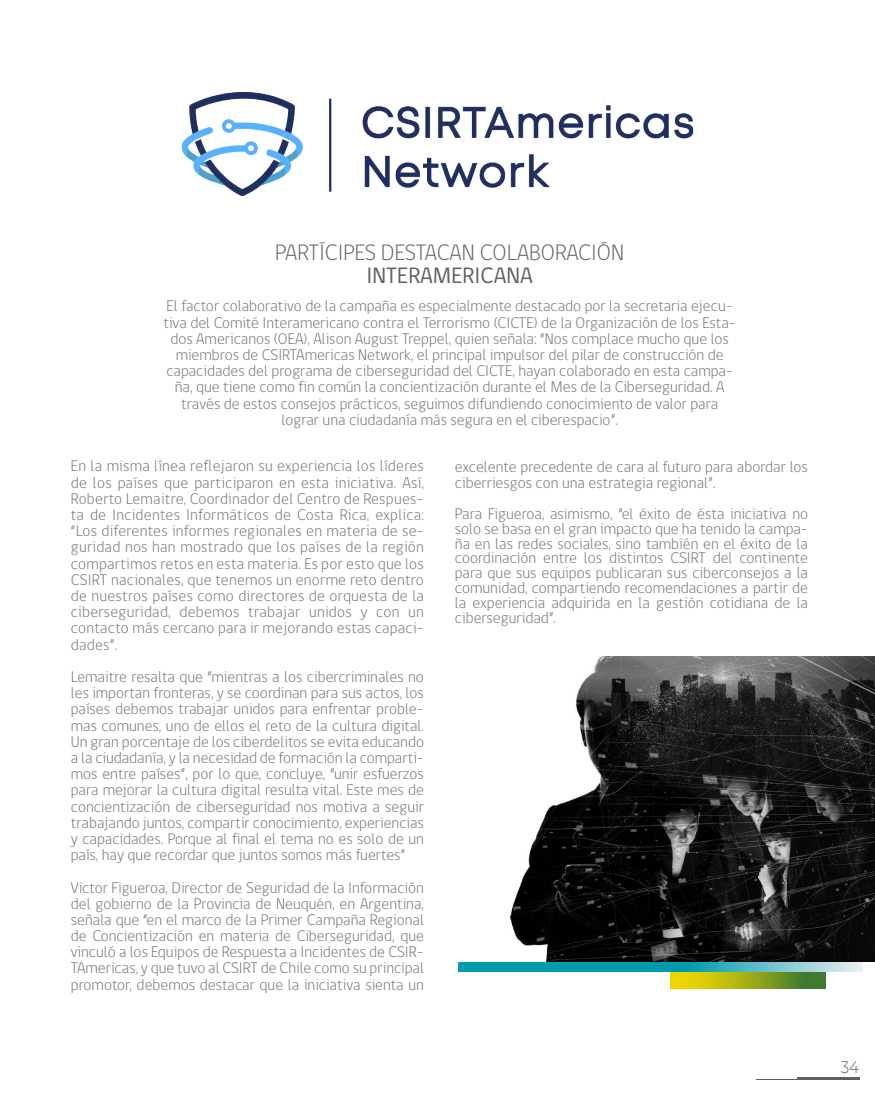
<style>
.page{position:relative;width:875px;height:1094px;background:#fff}
.page>*{position:absolute;margin:0;border:0;box-sizing:border-box;transform-origin:0 0}
.t1{font:300 22.84px "gob CL";color:#606060}
.t2{font:22.84px "gob CL";color:#606060}
.t3{font:300 15.75px/16.2px "gob CL";color:#6c6c6c;text-align:justify}
</style>
<div class="page">
<img style="left:181px;top:92px;width:513px;height:104px">
<hr style="left:797px;top:1077px;width:63px;height:3px;background:#606060">
<hr style="left:757px;top:1079px;width:103px;height:1px;background:#606060">
<svg style="left:671px;top:972px;width:155px;height:16px;background:#98a917"></svg>
<svg style="left:459px;top:961px;width:403px;height:11px;background:#34a3b1"></svg>
<img style="left:510px;top:657px;width:365px;height:304px">
<h1 class="t1" style="left:275px;top:236px;width:350px">PARTÍCIPES DESTACAN COLABORACIÓN</h1>
<h1 class="t2" style="left:366px;top:260px;width:168px">INTERAMERICANA</h1>
<p class="t3" style="left:163px;top:298px;width:574px;text-align:center">El factor colaborativo de la campaña es especialmente destacado por la secretaria ejecu&shy;tiva del Comité Interamericano contra el Terrorismo (CICTE) de la Organización de los Esta&shy;dos Americanos (OEA), Alison August Treppel, quien señala: “Nos complace mucho que los miembros de CSIRTAmericas Network, el principal impulsor del pilar de construcción de capacidades del programa de ciberseguridad del CICTE, hayan colaborado en esta campa&shy;ña, que tiene como fin común la concientización durante el Mes de la Ciberseguridad. A través de estos consejos prácticos, seguimos difundiendo conocimiento de valor para lograr una ciudadanía más segura en el ciberespacio”.</p>
<p class="t3" style="left:71px;top:458px;width:355px">En la misma línea reflejaron su experiencia los líderes de los países que participaron en esta iniciativa. Así, Roberto Lemaitre, Coordinador del Centro de Respues&shy;ta de Incidentes Informáticos de Costa Rica, explica: “Los diferentes informes regionales en materia de se&shy;guridad nos han mostrado que los países de la región compartimos retos en esta materia. Es por esto que los CSIRT nacionales, que tenemos un enorme reto dentro de nuestros países como directores de orquesta de la ciberseguridad, debemos trabajar unidos y con un contacto más cercano para ir mejorando estas capaci&shy;dades”.</p>
<p class="t3" style="left:71px;top:669px;width:355px">Lemaitre resalta que “mientras a los cibercriminales no les importan fronteras, y se coordinan para sus actos, los países debemos trabajar unidos para enfrentar proble&shy;mas comunes, uno de ellos el reto de la cultura digital.<br>Un gran porcentaje de los ciberdelitos se evita educando a la ciudadanía, y la necesidad de formación la comparti&shy;mos entre países”, por lo que, concluye, “unir esfuerzos para mejorar la cultura digital resulta vital. Este mes de concientización de ciberseguridad nos motiva a seguir trabajando juntos, compartir conocimiento, experiencias y capacidades. Porque al final el tema no es solo de un país, hay que recordar que juntos somos más fuertes”</p>
<p class="t3" style="left:71px;top:879px;width:355px">Victor Figueroa, Director de Seguridad de la Información del gobierno de la Provincia de Neuquén, en Argentina, señala que “en el marco de la Primer Campaña Regional de Concientización en materia de Ciberseguridad, que vinculó a los Equipos de Respuesta a Incidentes de CSIR-TAmericas, y que tuvo al CSIRT de Chile como su principal promotor, debemos destacar que la iniciativa sienta un</p>
<p class="t3" style="left:455px;top:458px;width:355px">excelente precedente de cara al futuro para abordar los ciberriesgos con una estrategia regional”.</p>
<p class="t3" style="left:455px;top:506px;width:355px;line-height:14.9px">Para Figueroa, asimismo, “el éxito de ésta iniciativa no solo se basa en el gran impacto que ha tenido la campa&shy;ña en las redes sociales, sino también en el éxito de la coordinación entre los distintos CSIRT del continente para que sus equipos publicaran sus ciberconsejos a la comunidad, compartiendo recomendaciones a partir de la experiencia adquirida en la gestión cotidiana de la ciberseguridad”.</p>
</div>
